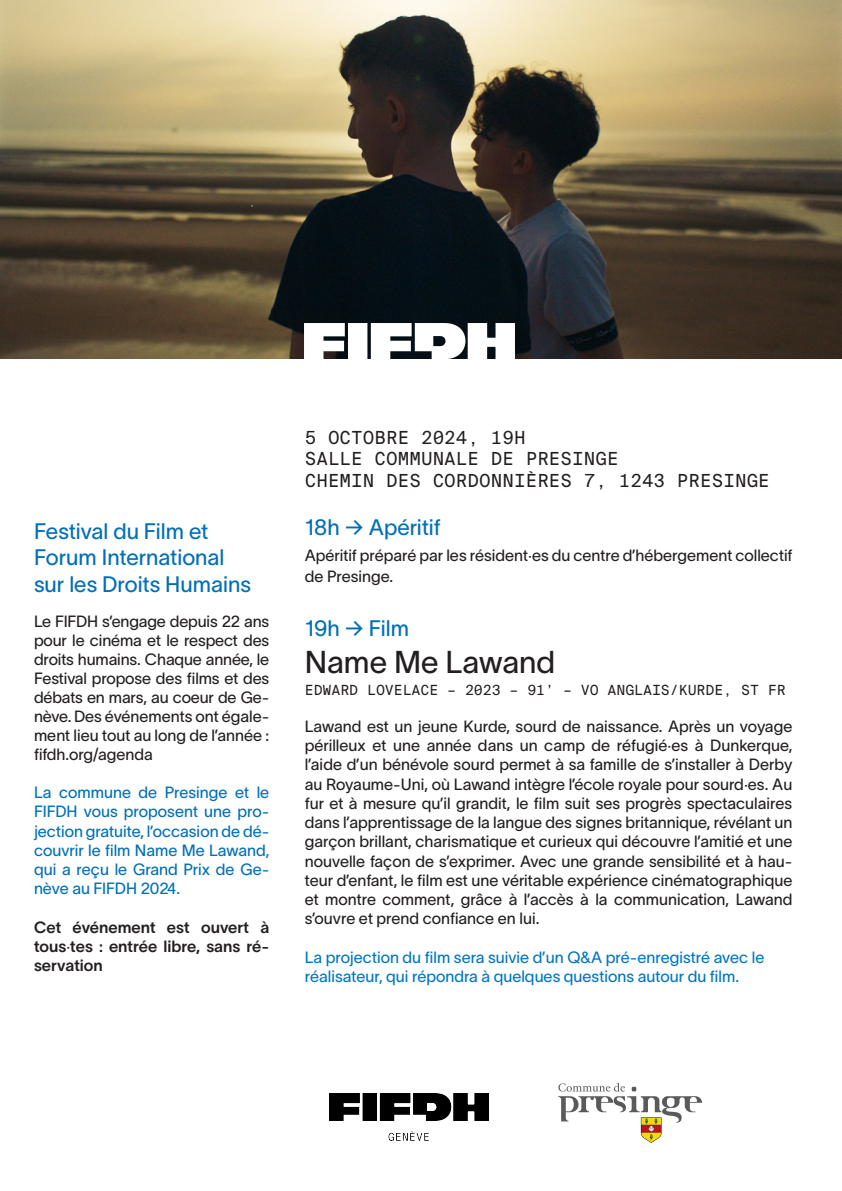
<style>
.page{position:relative;width:842px;height:1191px;background:#fff}
.page>*{position:absolute;margin:0;border:0;box-sizing:border-box;transform-origin:0 0}
.t1{font:31px "TWK Lausanne 350";color:#231f20}
.t2{font:22px "TWK Lausanne 350";color:#006fb7}
.t3{font:18px "Suisse Intl Mono";color:#231f20}
.t4{font:16px/19.2px "TWK Lausanne 350";color:#231f20;text-align:justify}
.t5{font:16px/19.2px "TWK Lausanne 350";color:#006fb7;text-align:justify}
.t6{font:16px/19.2px "TWK Lausanne 350";color:#0077c0}
.t7{font:16px/19.2px "TWK Lausanne 600";color:#231f20;text-align:justify}
.t8{font:14px "Suisse Intl Mono";letter-spacing:-.01em;color:#231f20}
</style>
<div class="page">
<img style="left:0;top:0;width:842px;height:358px">
<img style="left:305px;top:323px;width:209px;height:36px">
<img style="left:330px;top:1093px;width:158px;height:47px">
<img style="left:559px;top:1083px;width:143px;height:59px">
<p class="t2" style="left:34px;top:515px;width:176px">Festival du Film et</p>
<p class="t2" style="left:34px;top:542px;width:192px">Forum International</p>
<p class="t2" style="left:34px;top:568px;width:219px">sur les Droits Humains</p>
<p class="t4" style="left:34px;top:610px;width:237px">Le FIFDH s’engage depuis 22 ans pour le cinéma et le respect des droits humains. Chaque année, le Festival propose des films et des débats en mars, au coeur de Ge&shy;nève. Des événements ont égale&shy;ment lieu tout au long de l’année : fifdh.org/agenda</p>
<p class="t5" style="left:34px;top:782px;width:237px">La commune de Presinge et le FIFDH vous proposent une pro&shy;jection gratuite, l’occasion de dé&shy;couvrir le film Name Me Lawand, qui a reçu le Grand Prix de Ge&shy;nève au FIFDH 2024.</p>
<p class="t7" style="left:34px;top:916px;width:237px">Cet événement est ouvert à tous·tes : entrée libre, sans ré&shy;servation</p>
<p class="t3" style="left:305px;top:427px;width:222px">5 OCTOBRE 2024, 19H</p>
<p class="t3" style="left:305px;top:448px;width:315px">SALLE COMMUNALE DE PRESINGE</p>
<p class="t3" style="left:305px;top:470px;width:467px">CHEMIN DES CORDONNIÈRES 7, 1243 PRESINGE</p>
<p class="t2" style="left:305px;top:511px;width:137px">18h → Apéritif</p>
<p class="t4" style="left:305px;top:543px;width:489px;line-height:21px">Apéritif préparé par les résident·es du centre d’hébergement collectif de Presinge.</p>
<p class="t2" style="left:305px;top:612px;width:106px">19h → Film</p>
<p class="t1" style="left:305px;top:640px;width:252px">Name Me Lawand</p>
<p class="t8" style="left:305px;top:682px;width:482px">EDWARD LOVELACE – 2023 – 91’ – VO ANGLAIS/KURDE, ST FR</p>
<p class="t4" style="left:305px;top:715px;width:489px">Lawand est un jeune Kurde, sourd de naissance. Après un voyage périlleux et une année dans un camp de réfugié·es à Dunkerque, l’aide d’un bénévole sourd permet à sa famille de s’installer à Derby au Royaume-Uni, où Lawand intègre l’école royale pour sourd·es. Au fur et à mesure qu’il grandit, le film suit ses progrès spectaculaires dans l’apprentissage de la langue des signes britannique, révélant un garçon brillant, charismatique et curieux qui découvre l’amitié et une nouvelle façon de s’exprimer. Avec une grande sensibilité et à hau&shy;teur d’enfant, le film est une véritable expérience cinématographique et montre comment, grâce à l’accès à la communication, Lawand s’ouvre et prend confiance en lui.</p>
<p class="t6" style="left:305px;top:946px;width:461px">La projection du film sera suivie d’un Q&amp;A pré-enregistré avec le réalisateur, qui répondra à quelques questions autour du film.</p>
</div>
